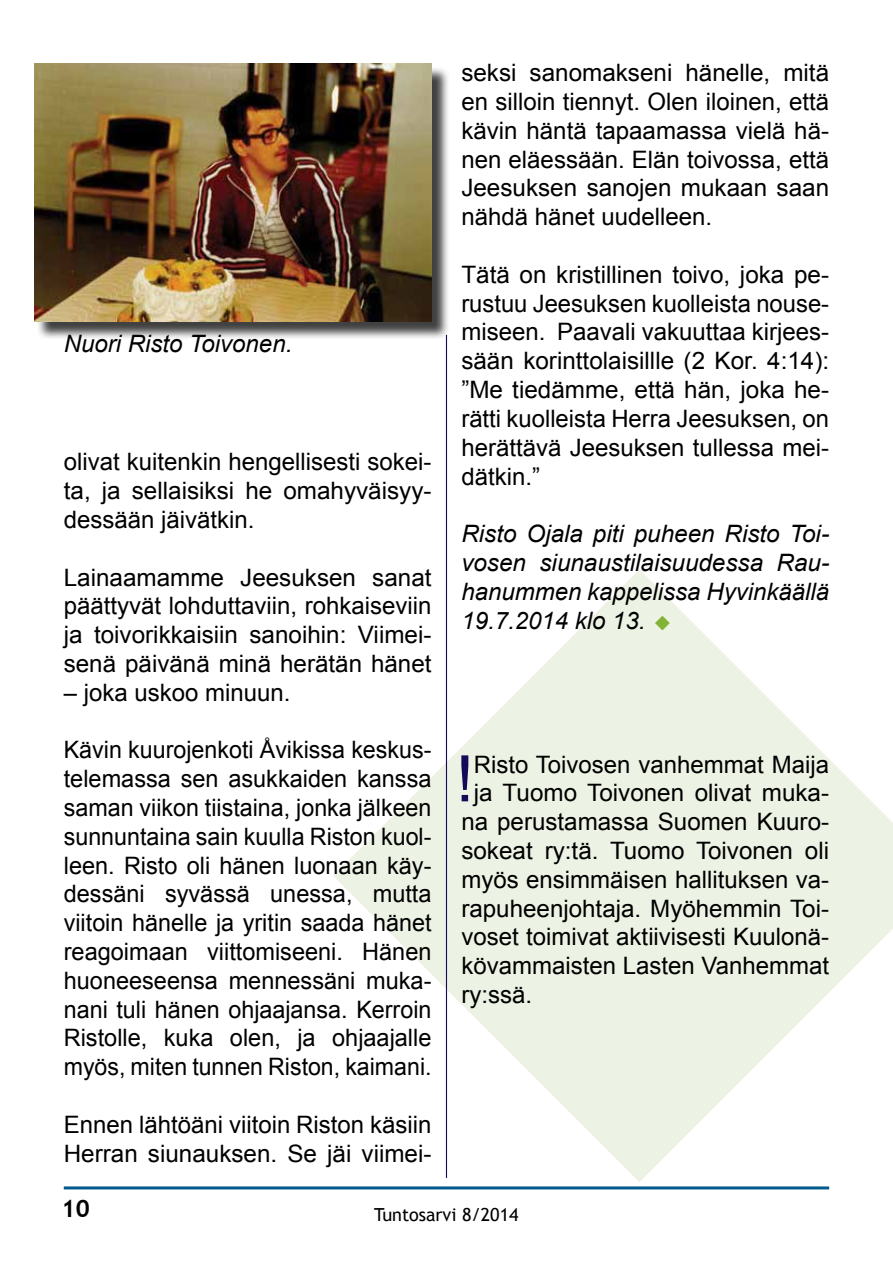
<style>
.page{position:relative;width:893px;height:1263px;background:#fff}
.page>*{position:absolute;margin:0;border:0;box-sizing:border-box;transform-origin:0 0}
.t1{font:64.2px "Arial";color:#150958}
.t2{font:24px/28.8px "Arial";color:#000;text-align:justify}
.t3{font:italic 24px/28.8px "Arial";color:#000;text-align:justify}
.t4{font:700 24px "Trebuchet MS";color:#000}
.t5{font:18px "Trebuchet MS";color:#000}
</style>
<div class="page">
<hr style="left:64px;top:1186px;width:765px;height:3px;background:#025b8d">
<svg style="left:333px;top:569px;width:560px;height:613px;fill:#edf3e4"></svg>
<div style="left:36px;top:66px;width:414px;height:274px;background:#000;opacity:.75"></div>
<img style="left:34px;top:64px;width:398px;height:257px">
<hr style="left:446px;top:335px;width:1px;height:843px;background:#150958">
<svg style="left:655px;top:615px;width:15px;height:15px"></svg>
<p class="t3" style="left:64px;top:330px;width:230px">Nuori Risto Toivonen.</p>
<p class="t2" style="left:64px;top:448px;width:369px">olivat kuitenkin hengellisesti sokei&shy;ta, ja sellaisiksi he omahyväisyy&shy;dessään jäivätkin.</p>
<p class="t2" style="left:64px;top:563px;width:369px">Lainaamamme Jeesuksen sanat päättyvät lohduttaviin, rohkaiseviin ja toivorikkaisiin sanoihin: Viimei&shy;senä päivänä minä herätän hänet</p>
<p class="t2" style="left:64px;top:678px;width:228px">– joka uskoo minuun.</p>
<p class="t2" style="left:64px;top:736px;width:369px">Kävin kuurojenkoti Åvikissa keskus&shy;telemassa sen asukkaiden kanssa saman viikon tiistaina, jonka jälkeen sunnuntaina sain kuulla Riston kuol&shy;leen. Risto oli hänen luonaan käy&shy;dessäni syvässä unessa, mutta viitoin hänelle ja yritin saada hänet reagoimaan viittomiseeni. Hänen huoneeseensa mennessäni muka&shy;nani tuli hänen ohjaajansa. Kerroin Ristolle, kuka olen, ja ohjaajalle myös, miten tunnen Riston, kaimani.</p>
<p class="t2" style="left:64px;top:1110px;width:369px">Ennen lähtöäni viitoin Riston käsiin<br>Herran siunauksen. Se jäi viimei-</p>
<p class="t2" style="left:461px;top:59px;width:369px">seksi sanomakseni hänelle, mitä en silloin tiennyt. Olen iloinen, että kävin häntä tapaamassa vielä hä&shy;nen eläessään. Elän toivossa, että Jeesuksen sanojen mukaan saan nähdä hänet uudelleen.</p>
<p class="t2" style="left:461px;top:260px;width:369px">Tätä on kristillinen toivo, joka pe&shy;rustuu Jeesuksen kuolleista nouse&shy;miseen. Paavali vakuuttaa kirjees&shy;sään korinttolaisillle (2 Kor. 4:14): ”Me tiedämme, että hän, joka he&shy;rätti kuolleista Herra Jeesuksen, on herättävä Jeesuksen tullessa mei&shy;dätkin.”</p>
<p class="t3" style="left:461px;top:520px;width:369px">Risto Ojala piti puheen Risto Toi&shy;vosen siunaustilaisuudessa Rau&shy;hanummen kappelissa Hyvinkäällä 19.7.2014 klo 13.</p>
<h1 class="t1" style="left:456px;top:737px;width:19px">!</h1>
<p class="t2" style="left:474px;top:750px;width:357px">Risto Toivosen vanhemmat Maija</p>
<p class="t2" style="left:474px;top:779px;width:357px">ja Tuomo Toivonen olivat muka-</p>
<p class="t2" style="left:461px;top:807px;width:369px">na perustamassa Suomen Kuuro-</p>
<p class="t2" style="left:461px;top:836px;width:369px">sokeat ry:tä. Tuomo Toivonen oli</p>
<p class="t2" style="left:461px;top:865px;width:369px">myös ensimmäisen hallituksen va-</p>
<p class="t2" style="left:461px;top:894px;width:369px">rapuheenjohtaja. Myöhemmin Toi-</p>
<p class="t2" style="left:461px;top:923px;width:369px">voset toimivat aktiivisesti Kuulonä-</p>
<p class="t2" style="left:461px;top:951px;width:369px">kövammaisten Lasten Vanhemmat</p>
<p class="t2" style="left:461px;top:980px;width:72px">ry:ssä.</p>
<p class="t4" style="left:62px;top:1193px;width:30px">10</p>
<p class="t5" style="left:374px;top:1204px;width:146px">Tuntosarvi 8/2014</p>
</div>
